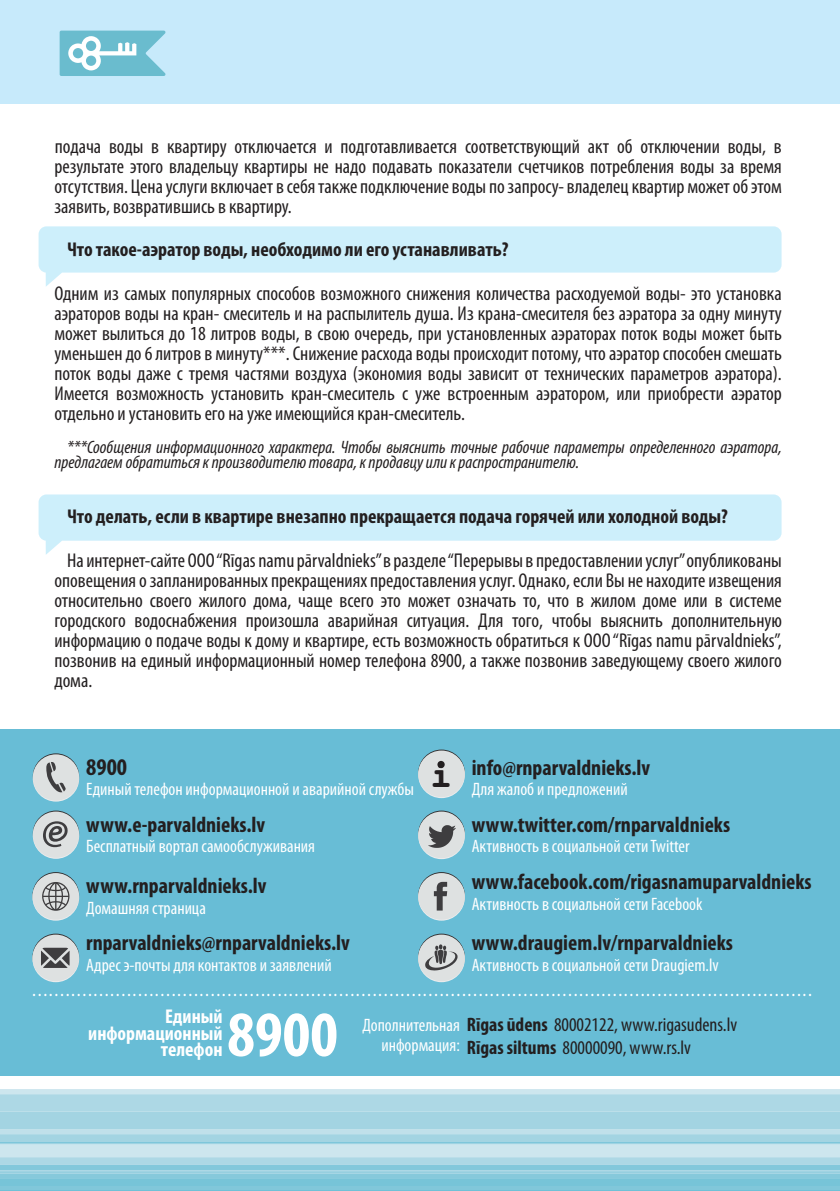
<style>
.page{position:relative;width:840px;height:1191px;background:#fff}
.page>*{position:absolute;margin:0;border:0;box-sizing:border-box;transform-origin:0 0}
.t1{font:700 condensed 64.8px "Myriad Pro";color:#fff}
.t2{font:700 37.2px "Courier";color:#231f20}
.t3{font:700 condensed 24px "Myriad Pro";color:#231f20}
.t4{font:700 condensed 22px "Myriad Pro";color:#231f20}
.t5{font:condensed 20.4px "Myriad Pro";color:#fff}
.t6{font:condensed 20px/20px "Myriad Pro";color:#231f20;text-align:justify}
.t7{font:700 condensed 20px "Myriad Pro";color:#231f20}
.t8{font:700 condensed 20px/16.4px "Myriad Pro";color:#fff;text-align:right}
.t9{font:condensed 19.6px/22.8px "Myriad Pro";color:#231f20}
.t10{font:condensed 18px "Myriad Pro";color:#fff}
.t11{font:italic condensed 18px/15.2px "Myriad Pro";color:#231f20}
.s1{font-size:18px;color:#fff}
.s2{font-weight:700}
</style>
<div class="page">
<svg style="left:39px;top:226px;width:742px;height:60px;fill:#cdeffb"></svg>
<svg style="left:39px;top:494px;width:742px;height:61px;fill:#cdeffb"></svg>
<div style="left:0;top:729px;width:839px;height:346px;background:#68bdd6"></div>
<svg style="left:32px;top:933px;width:47px;height:47px"></svg>
<svg style="left:32px;top:935px;width:47px;height:47px"></svg>
<div style="left:32px;top:934px;width:47px;height:47px;background:#dee1e1;border-radius:50%"></div>
<svg style="left:41px;top:947px;width:28px;height:21px"></svg>
<svg style="left:33px;top:754px;width:46px;height:46px"></svg>
<svg style="left:418px;top:810px;width:46px;height:47px"></svg>
<svg style="left:418px;top:812px;width:46px;height:47px"></svg>
<div style="left:418px;top:811px;width:46px;height:47px;background:#dee1e1;border-radius:50%"></div>
<svg style="left:418px;top:872px;width:46px;height:46px"></svg>
<div style="left:418px;top:874px;width:46px;height:46px;background:#dfe2e3;border-radius:50%"></div>
<div style="left:418px;top:873px;width:46px;height:46px;background:#dee1e1;border-radius:50%"></div>
<svg style="left:32px;top:872px;width:47px;height:46px"></svg>
<svg style="left:32px;top:874px;width:47px;height:46px"></svg>
<div style="left:32px;top:873px;width:47px;height:46px;background:#dee1e1;border-radius:50%"></div>
<svg style="left:42px;top:882px;width:27px;height:28px"></svg>
<svg style="left:33px;top:810px;width:46px;height:47px"></svg>
<div style="left:33px;top:811px;width:46px;height:47px;background:#dee1e1;border-radius:50%"></div>
<svg style="left:43px;top:821px;width:25px;height:26px"></svg>
<svg style="left:418px;top:933px;width:46px;height:47px"></svg>
<svg style="left:418px;top:935px;width:46px;height:47px"></svg>
<div style="left:418px;top:934px;width:46px;height:47px;background:#dee1e1;border-radius:50%"></div>
<svg style="left:418px;top:749px;width:46px;height:47px"></svg>
<svg style="left:418px;top:751px;width:46px;height:47px"></svg>
<div style="left:418px;top:750px;width:46px;height:47px;background:#dee1e1;border-radius:50%"></div>
<svg style="left:428px;top:825px;width:28px;height:23px"></svg>
<div style="left:437px;top:761px;width:7px;height:7px;background:#231f20;border-radius:50%"></div>
<svg style="left:433px;top:882px;width:14px;height:28px"></svg>
<svg style="left:425px;top:944px;width:32px;height:27px"></svg>
<div style="left:0;top:0;width:839px;height:103px;background:#c7eafb"></div>
<div style="left:0;top:1089px;width:839px;height:68px;background:#cde6ee"></div>
<svg style="left:0;top:1157px;width:839px;height:30px;background:#a4d4e3"></svg>
<hr style="left:0;top:1187px;width:839px;height:3px;background:#81c7da">
<hr style="left:0;top:1190px;width:839px;height:1px;background:#6fc1d6">
<div style="left:0;top:1094px;width:839px;height:17px;background:#add8e5"></div>
<hr style="left:0;top:1165px;width:839px;height:4px;background:#83c8db">
<div style="left:0;top:1129px;width:839px;height:5px;background:#c0e0ea"></div>
<div style="left:0;top:1134px;width:839px;height:8px;background:#a3d4e2"></div>
<div style="left:0;top:1111px;width:839px;height:18px;background:#a3d4e2"></div>
<hr style="left:0;top:1143px;width:839px;height:1px;background:#8ccbdd">
<hr style="left:0;top:1142px;width:839px;height:1px;background:#7ec6da">
<div style="left:0;top:1173px;width:839px;height:5px;background:#86c9db"></div>
<hr style="left:0;top:1178px;width:839px;height:1px;background:#81c7da">
<hr style="left:0;top:1185px;width:839px;height:1px;background:#81c7da">
<div style="left:0;top:1179px;width:839px;height:6px;background:#77c4d8"></div>
<svg style="left:60px;top:31px;width:105px;height:45px;background:#8acbd9"></svg>
<p class="t6" style="left:54px;top:136px;width:728px">подача воды в квартиру отключается и подготавливается соответствующий акт об отключении воды, в результате этого владельцу квартиры не надо подавать показатели счетчиков потребления воды за время отсутствия. Цена услуги включает в себя также подключение воды по запросу- владелец квартир может об этом заявить, возвратившись в квартиру.</p>
<p class="t7" style="left:67px;top:237px;width:443px">Что такое-аэратор воды, необходимо ли его устанавливать?</p>
<p class="t6" style="left:54px;top:283px;width:728px">Одним из самых популярных способов возможного снижения количества расходуемой воды- это установка аэраторов воды на кран- смеситель и на распылитель душа. Из крана-смесителя без аэратора за одну минуту может вылиться до 18 литров воды, в свою очередь, при установленных аэраторах поток воды может быть уменьшен до 6 литров в минуту***. Снижение расхода воды происходит потому, что аэратор способен смешать поток воды даже с тремя частями воздуха (экономия воды зависит от технических параметров аэратора).<br>Имеется возможность установить кран-смеситель с уже встроенным аэратором, или приобрести аэратор отдельно и установить его на уже имеющийся кран-смеситель.</p>
<p class="t11" style="left:54px;top:439px;width:728px;text-indent:13px">***Сообщения информационного характера. Чтобы выяснить точные рабочие параметры определенного аэратора, предлагаем обратиться к производителю товара, к продавцу или к распространителю.</p>
<p class="t7" style="left:67px;top:503px;width:662px">Что делать, если в квартире внезапно прекращается подача горячей или холодной воды?</p>
<p class="t6" style="left:54px;top:550px;width:728px;text-indent:13px">На интернет-сайте ООО “Rīgas namu pārvaldnieks” в разделе “Перерывы в предоставлении услуг” опубликованы оповещения о запланированных прекращениях предоставления услуг. Однако, если Вы не находите извещения относительно своего жилого дома, чаще всего это может означать то, что в жилом доме или в системе городского водоснабжения произошла аварийная ситуация. Для того, чтобы выяснить дополнительную информацию о подаче воды к дому и квартире, есть возможность обратиться к ООО “Rīgas namu pārvaldnieks”, позвонив на единый информационный номер телефона 8900, а также позвонив заведующему своего жилого дома.</p>
<p class="t3" style="left:86px;top:751px;width:42px">8900</p>
<p class="t10" style="left:86px;top:778px;width:329px">Единый телефон информационной и аварийной службы</p>
<p class="t4" style="left:86px;top:810px;width:180px">www.e-parvaldnieks.lv</p>
<p class="t10" style="left:86px;top:835px;width:230px">Бесплатный вортал самообслуживания</p>
<p class="t4" style="left:86px;top:872px;width:182px">www.rnparvaldnieks.lv</p>
<p class="t10" style="left:86px;top:896px;width:121px">Домашняя страница</p>
<p class="t4" style="left:86px;top:929px;width:265px">rnparvaldnieks@rnparvaldnieks.lv</p>
<p class="t10" style="left:86px;top:954px;width:247px">Адрес э-почты для контактов и заявлений</p>
<p class="t4" style="left:471px;top:753px;width:180px">info@rnparvaldnieks.lv</p>
<p class="t10" style="left:471px;top:778px;width:157px">Для жалоб и предложений</p>
<p class="t4" style="left:471px;top:810px;width:260px">www.twitter.com/rnparvaldnieks</p>
<p class="t10" style="left:471px;top:835px;width:219px">Активность в социальной сети Twitter</p>
<p class="t4" style="left:471px;top:868px;width:341px">www.facebook.com/rigasnamuparvaldnieks</p>
<p class="t10" style="left:471px;top:892px;width:232px">Активность в социальной сети Facebook</p>
<p class="t4" style="left:471px;top:929px;width:263px">www.draugiem.lv/rnparvaldnieks</p>
<p class="t10" style="left:471px;top:954px;width:248px">Активность в социальной сети Draugiem.lv</p>
<p class="t5" style="left:32px;top:976px;width:781px">............................................................................................................................................</p>
<h2 class="t2" style="left:429px;top:745px;width:24px">i</h2>
<p class="t8" style="left:88px;top:1008px;width:136px">Единый информационный телефон</p>
<p class="t9" style="left:381px;top:1012px;width:357px;text-indent:-19px"><span class="s1">Дополнительная</span> <span class="s2">Rīgas ūdens</span> 80002122, www.rigasudens.lv <span class="s1">информация:</span> <span class="s2">Rīgas siltums</span> 80000090, www.rs.lv</p>
<h1 class="t1" style="left:227px;top:994px;width:112px">8900</h1>
</div>
